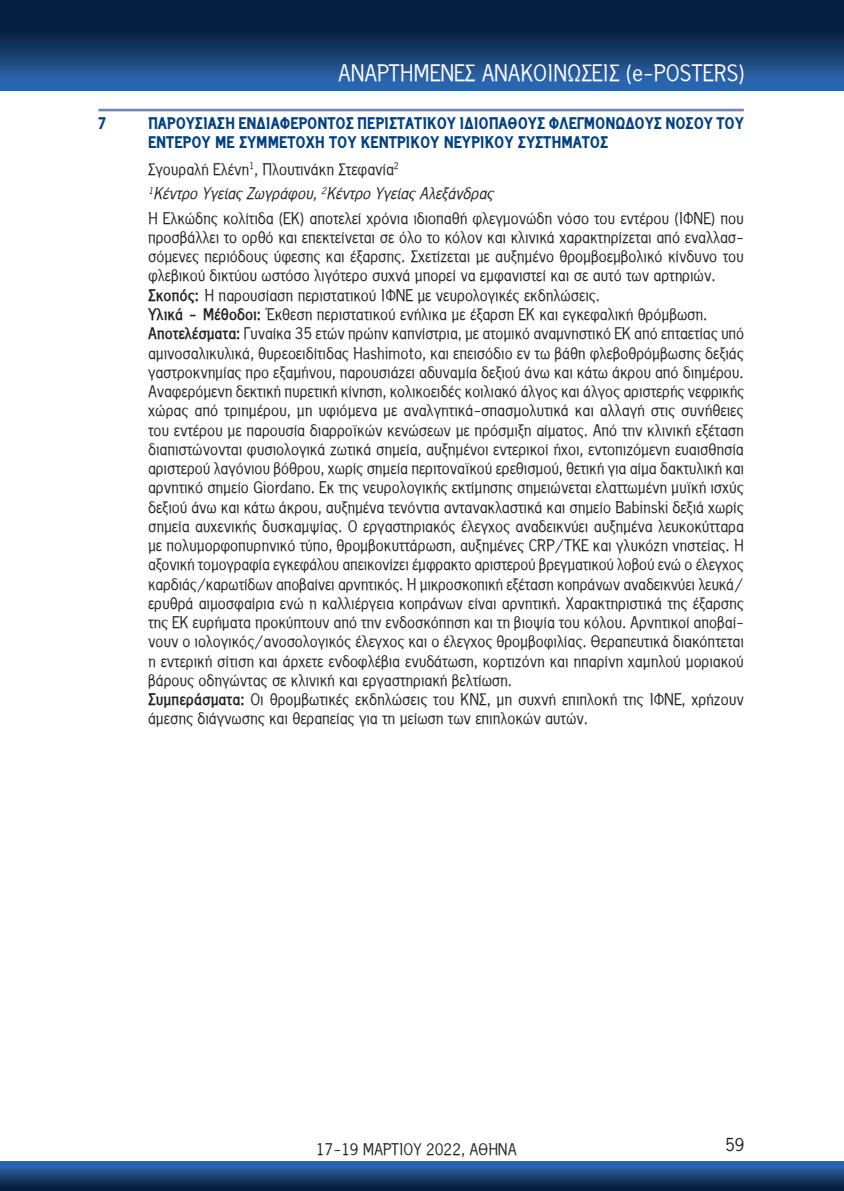
<style>
.page{position:relative;width:844px;height:1191px;background:#fff}
.page>*{position:absolute;margin:0;border:0;box-sizing:border-box;transform-origin:0 0}
.t1{font:22.22px "PF Panel";color:#fff}
.t2{font:17.5px "PF Panel";color:#231f20}
.t3{font:15.75px/19.2px "PF Panel";color:#231f20}
.t4{font:900 15.75px/19.2px "PF Panel";color:#014081}
.s1{font-weight:400;color:#231f20}
.s2{font-style:italic}
.s3{font-weight:700}
</style>
<div class="page">
<svg style="left:0;top:0;width:843px;height:91px;background:#143968"></svg>
<div style="left:0;top:1161px;width:843px;height:30px;background:linear-gradient(to bottom,#3171bf,#061a36)"></div>
<hr style="left:98px;top:109px;width:645px;height:2px;background:#7186b4">
<h1 class="t1" style="left:338px;top:61px;width:408px">ΑΝΑΡΤΗΜΕΝΕΣ ΑΝΑΚΟΙΝΩΣΕΙΣ (e-POSTERS)</h1>
<p class="t4" style="left:148px;top:114px;width:597px;text-indent:10px">ΑΡΟΥΣΙΑΣΗ ΕΝΔΙΑΦΕΡΟΝΤΟΣ ΠΕΡΙΣΤΑΤΙΚΟΥ ΙΔΙΟΠΑΘΟΥΣ ΦΛΕΓΜΟΝΩΔΟΥΣ ΝΟΣΟΥ ΤΟΥ<br>ΕΝΤΕΡΟΥ ΜΕ ΣΥΜΜΕΤ</p>
<p class="t4" style="left:98px;top:114px;width:35px">7 Π</p>
<p class="t4" style="left:148px;top:130px;width:461px;line-height:26.2px;text-indent:147px">ΟΧΗ ΤΟΥ ΚΕΝΤΡΙΚΟΥ ΝΕΥΡΙΚΟΥ ΣΥΣΤΗΜΑΤΟΣ<br><span class="s1">Σγουραλή Ελένη</span><sup>1</sup><span class="s1">, Πλουτινάκη Στεφανία</span><sup>2</sup></p>
<p class="t3" style="left:148px;top:181px;width:597px;line-height:24.5px"><sup>1</sup><span class="s2">Κέντρο Υγείας Ζωγράφου,</span> <sup>2</sup><span class="s2">Κέντρο Υγείας Αλεξάνδρας<br></span>Η Ελκώδης κολίτιδα (ΕΚ) αποτελεί χρόνια ιδιοπαθή φλεγμονώδη νόσο του εντέρου (ΙΦΝΕ) που</p>
<p class="t3" style="left:148px;top:228px;width:597px">προσβάλλει το ορθό και επεκτείνεται σε όλο το κόλον και κλινικά χαρακτηρίζεται από εναλλασ&shy;σόμενες περιόδους ύφεσης και έξαρσης. Σχετίζεται με αυξημένο θρομβοεμβολικό κίνδυνο του φλεβικού δικτύου ωστόσο λιγότερο συχνά μπορεί να εμφανιστεί και σε αυτό των αρτηριών.<br><span class="s3">Σκοπός:</span> Η παρουσίαση περιστατικού ΙΦΝΕ με νευρολογικές εκδηλώσεις.<br><span class="s3">Υλικά - Μέθοδοι:</span> Έκθεση περιστατικού ενήλικα με έξαρση ΕΚ και εγκεφαλική θρόμβωση.<br><span class="s3">Αποτελέσματα:</span> Γυναίκα 35 ετών πρώην καπνίστρια, με ατομικό αναμνηστικό ΕΚ από επταετίας υπό αμινοσαλικυλικά, θυρεοειδίτιδας Hashimoto, και επεισόδιο εν τω βάθη φλεβοθρόμβωσης δεξιάς γαστροκνημίας προ εξαμήνου, παρουσιάζει αδυναμία δεξιού άνω και κάτω άκρου από διημέρου.<br>Αναφερόμενη δεκτική πυρετική κίνηση, κολικοειδές κοιλιακό άλγος και άλγος αριστερής νεφρικής χώρας από τριημέρου, μη υφιόμενα με αναλγητικά-σπασμολυτικά και αλλαγή στις συνήθειες του εντέρου με παρουσία διαρροϊκών κενώσεων με πρόσμιξη αίματος. Από την κλινική εξέταση διαπιστώνονται φυσιολογικά ζωτικά σημεία, αυξημένοι εντερικοί ήχοι, εντοπιζόμενη ευαισθησία αριστερού λαγόνιου βόθρου, χωρίς σημεία περιτοναϊκού ερεθισμού, θετική για αίμα δακτυλική και αρνητικό σημείο Giordano. Εκ της νευρολογικής εκτίμησης σημειώνεται ελαττωμένη μυϊκή ισχύς δεξιού άνω και κάτω άκρου, αυξημένα τενόντια αντανακλαστικά και σημείο Babinski δεξιά χωρίς σημεία αυχενικής δυσκαμψίας. Ο εργαστηριακός έλεγχος αναδεικνύει αυξημένα λευκοκύτταρα με πολυμορφοπυρηνικό τύπο, θρομβοκυττάρωση, αυξημένες CRP/TKE και γλυκόζη νηστείας. Η αξονική τομογραφία εγκεφάλου απεικονίζει έμφρακτο αριστερού βρεγματικού λοβού ενώ ο έλεγχος καρδιάς/καρωτίδων αποβαίνει αρνητικός. Η μικροσκοπική εξέταση κοπράνων αναδεικνύει λευκά/ ερυθρά αιμοσφαίρια ενώ η καλλιέργεια κοπράνων είναι αρνητική. Χαρακτηριστικά της έξαρσης της ΕΚ ευρήματα προκύπτουν από την ενδοσκόπηση και τη βιοψία του κόλου. Αρνητικοί αποβαί&shy;νουν ο ιολογικός/ανοσολογικός έλεγχος και ο έλεγχος θρομβοφιλίας. Θεραπευτικά διακόπτεται η εντερική σίτιση και άρχετε ενδοφλέβια ενυδάτωση, κορτιζόνη και ηπαρίνη χαμηλού μοριακού βάρους οδηγώντας σε κλινική και εργαστηριακή βελτίωση.<br><span class="s3">Συμπεράσματα:</span> Οι θρομβωτικές εκδηλώσεις του ΚΝΣ, μη συχνή επιπλοκή της ΙΦΝΕ, χρήζουν άμεσης διάγνωσης και θεραπείας για τη μείωση των επιπλοκών αυτών.</p>
<p class="t3" style="left:316px;top:1139px;width:92px">17-19 maρτιου</p>
<p class="t3" style="left:426px;top:1139px;width:73px">2022, αθηνα</p>
<p class="t2" style="left:725px;top:1135px;width:21px">59</p>
</div>
